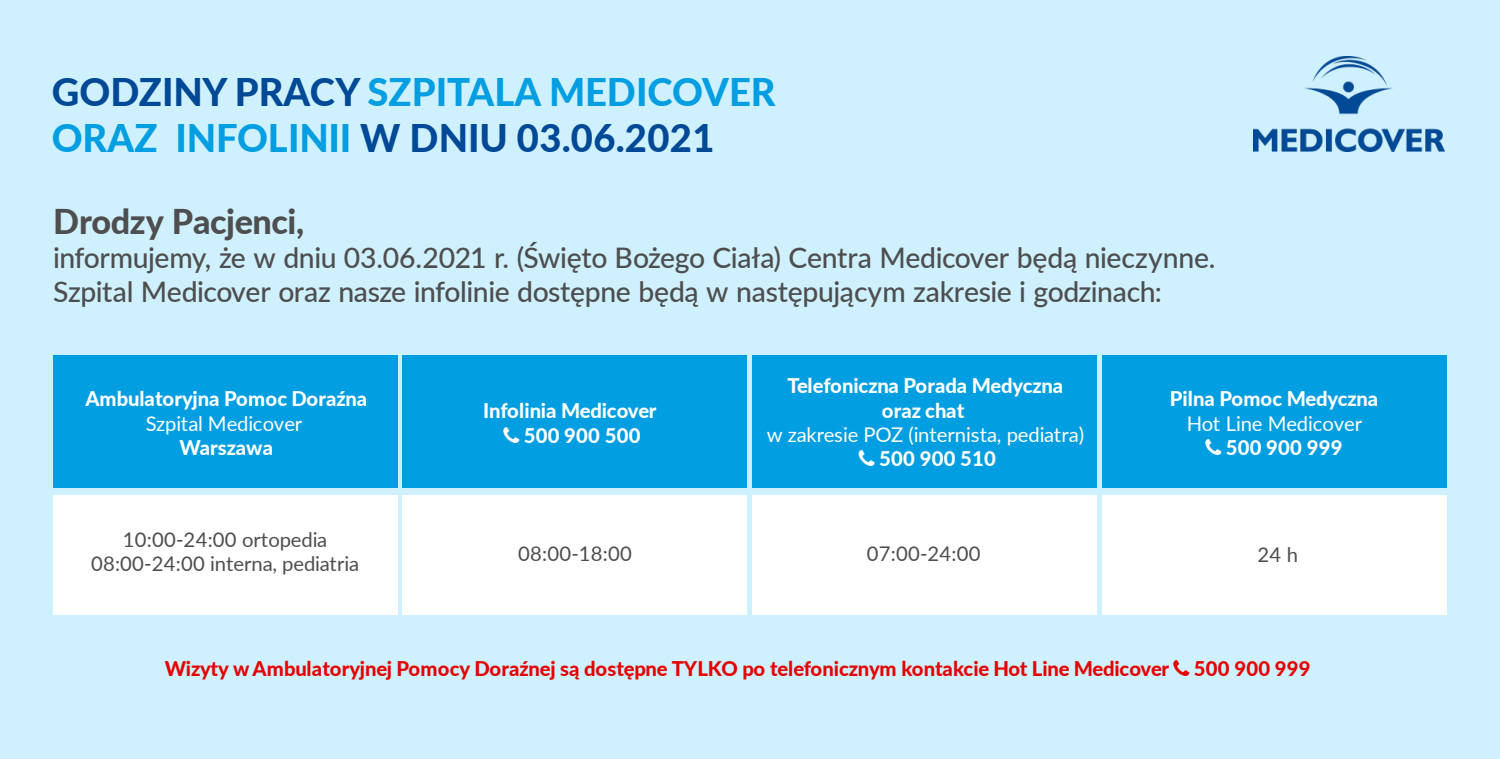
<style>
.page{position:relative;width:1500px;height:759px;background:#cff1ff}
.page>*{position:absolute;margin:0;border:0;box-sizing:border-box;transform-origin:0 0}
.t1{font:800 38.17px/45.4px "Lato";letter-spacing:-.005em;color:#019ee1}
.t2{font:800 34.2px "Lato";letter-spacing:-.015em;color:#4e4e4e}
.t3{font:500 28.35px/34px "Lato";letter-spacing:-.015em;color:#4e4e4e}
.t4{font:800 20.25px/24.3px "Lato";letter-spacing:-.005em;color:#fff}
.t5{font:800 20.25px "Lato";letter-spacing:-.005em;color:#e50101}
.t6{font:20.25px/24.3px "Lato";letter-spacing:.01em;color:#4e4e4e;text-align:center}
.t7{font:20.25px "Lato";letter-spacing:-.01em;color:#fff}
.t8{font:800 20.25px "Lato";letter-spacing:.015em;color:#fff}
.s1{color:#004996}
</style>
<div class="page">
<img style="left:1253px;top:56px;width:191px;height:96px">
<div style="left:403px;top:356px;width:344px;height:132px;background:#019ee1"></div>
<div style="left:53px;top:356px;width:344px;height:132px;background:#019ee1"></div>
<div style="left:753px;top:356px;width:344px;height:132px;background:#019ee1"></div>
<div style="left:1103px;top:356px;width:344px;height:132px;background:#019ee1"></div>
<div style="left:403px;top:495px;width:344px;height:120px;background:#fff"></div>
<div style="left:53px;top:495px;width:344px;height:120px;background:#fff"></div>
<div style="left:753px;top:495px;width:344px;height:120px;background:#fff"></div>
<div style="left:1103px;top:495px;width:344px;height:120px;background:#fff"></div>
<svg style="left:1174px;top:660px;width:16px;height:16px"></svg>
<h1 class="t1" style="left:52px;top:68px;width:725px"><span class="s1">GODZINY PRACY</span> SZPITALA MEDICOVER<br>ORAZ INFOLINII <span class="s1">W DNIU 03.06.2021</span></h1>
<p class="t2" style="left:53px;top:196px;width:253px">Drodzy Pacjenci,</p>
<p class="t3" style="left:53px;top:240px;width:1164px">informujemy, że w dniu 03.06.2021 r. (Święto Bożego Ciała) Centra Medicover będą nieczynne.<br>Szpital Medicover oraz nasze infolinie dostępne będą w następującym zakresie i godzinach:</p>
<p class="t4" style="left:85px;top:386px;width:283px">Ambulatoryjna Pomoc Doraźna</p>
<p class="t7" style="left:146px;top:409px;width:158px">Szpital Medicover</p>
<p class="t4" style="left:179px;top:435px;width:95px">Warszawa</p>
<p class="t6" style="left:91px;top:527px;width:270px">10:00-24:00 ortopedia<br>08:00-24:00 interna, pediatria</p>
<p class="t4" style="left:524px;top:398px;width:134px;text-indent:-40px">Infolinia Medicover<br>500 900 500</p>
<p class="t4" style="left:787px;top:373px;width:277px;text-align:center">Telefoniczna Porada Medyczna oraz chat</p>
<p class="t7" style="left:767px;top:420px;width:319px">w zakresie POZ (internista, pediatra)</p>
<p class="t8" style="left:879px;top:444px;width:118px">500 900 510</p>
<p class="t4" style="left:1170px;top:386px;width:210px">Pilna Pomoc Medyczna</p>
<p class="t7" style="left:1187px;top:409px;width:177px">Hot Line Medicover</p>
<p class="t8" style="left:1226px;top:433px;width:118px">500 900 999</p>
<p class="t6" style="left:518px;top:541px;width:115px">08:00-18:00</p>
<p class="t6" style="left:867px;top:541px;width:115px">07:00-24:00</p>
<p class="t6" style="left:1258px;top:542px;width:42px">24 h</p>
<p class="t5" style="left:165px;top:653px;width:1147px">Wizyty w Ambulatoryjnej Pomocy Doraźnej są dostępne TYLKO po telefonicznym kontakcie Hot Line Medicover 500 900 999</p>
</div>
